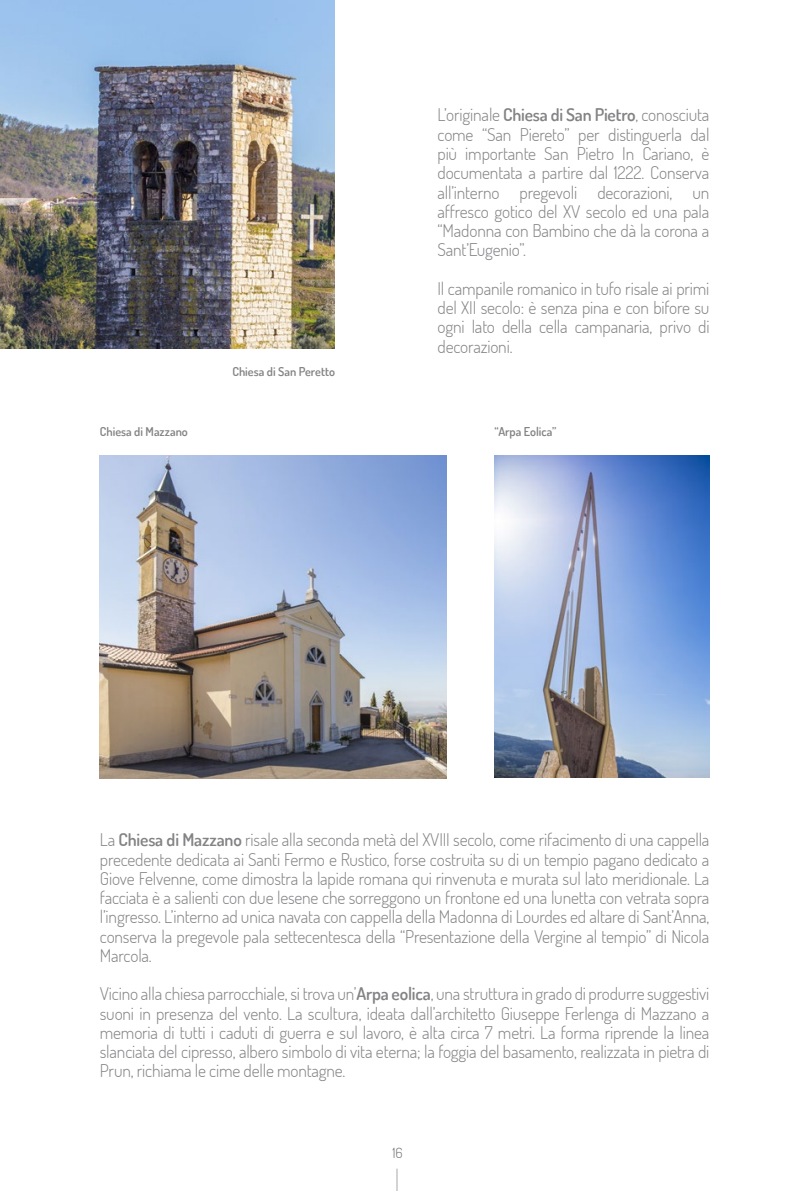
<style>
.page{position:relative;width:794px;height:1191px;background:#fff}
.page>*{position:absolute;margin:0;border:0;box-sizing:border-box;transform-origin:0 0}
.t1{font:300 17.5px/19.2px "Dosis";letter-spacing:-.01em;color:#838386;text-align:justify}
.t2{font:300 14px "Dosis";color:#70706f}
.t3{font:600 12.25px "Dosis";color:#838386}
.s1{font-weight:600}
</style>
<div class="page">
<svg style="left:396px;top:1168px;width:1px;height:23px"></svg>
<img style="left:0;top:0;width:335px;height:349px">
<img style="left:494px;top:455px;width:215px;height:322px">
<img style="left:100px;top:455px;width:346px;height:323px">
<p class="t3" style="left:232px;top:364px;width:104px">Chiesa di San Peretto</p>
<p class="t1" style="left:437px;top:105px;width:273px">L’originale <span class="s1">Chiesa di San Pietro</span>, conosciuta come “San Piereto” per distinguerla dal più importante San Pietro In Cariano, è documentata a partire dal 1222. Conserva all’interno pregevoli decorazioni, un affresco gotico del XV secolo ed una pala “Madonna con Bambino che dà la corona a Sant’Eugenio”.</p>
<p class="t1" style="left:437px;top:278px;width:273px">Il campanile romanico in tufo risale ai primi del XII secolo: è senza pina e con bifore su ogni lato della cella campanaria, privo di decorazioni.</p>
<p class="t3" style="left:100px;top:424px;width:90px">Chiesa di Mazzano</p>
<p class="t3" style="left:494px;top:424px;width:64px">“Arpa Eolica”</p>
<p class="t1" style="left:100px;top:830px;width:611px">La <span class="s1">Chiesa di Mazzano</span> risale alla seconda metà del XVIII secolo, come rifacimento di una cappella precedente dedicata ai Santi Fermo e Rustico, forse costruita su di un tempio pagano dedicato a Giove Felvenne, come dimostra la lapide romana qui rinvenuta e murata sul lato meridionale. La facciata è a salienti con due lesene che sorreggono un frontone ed una lunetta con vetrata sopra l’ingresso. L’interno ad unica navata con cappella della Madonna di Lourdes ed altare di Sant’Anna, conserva la pregevole pala settecentesca della “Presentazione della Vergine al tempio” di Nicola Marcola.</p>
<p class="t1" style="left:100px;top:984px;width:611px">Vicino alla chiesa parrocchiale, si trova un’<span class="s1">Arpa eolica</span>, una struttura in grado di produrre suggestivi suoni in presenza del vento. La scultura, ideata dall’architetto Giuseppe Ferlenga di Mazzano a memoria di tutti i caduti di guerra e sul lavoro, è alta circa 7 metri. La forma riprende la linea slanciata del cipresso, albero simbolo di vita eterna; la foggia del basamento, realizzata in pietra di Prun, richiama le cime delle montagne.</p>
<p class="t2" style="left:392px;top:1143px;width:12px">16</p>
</div>
